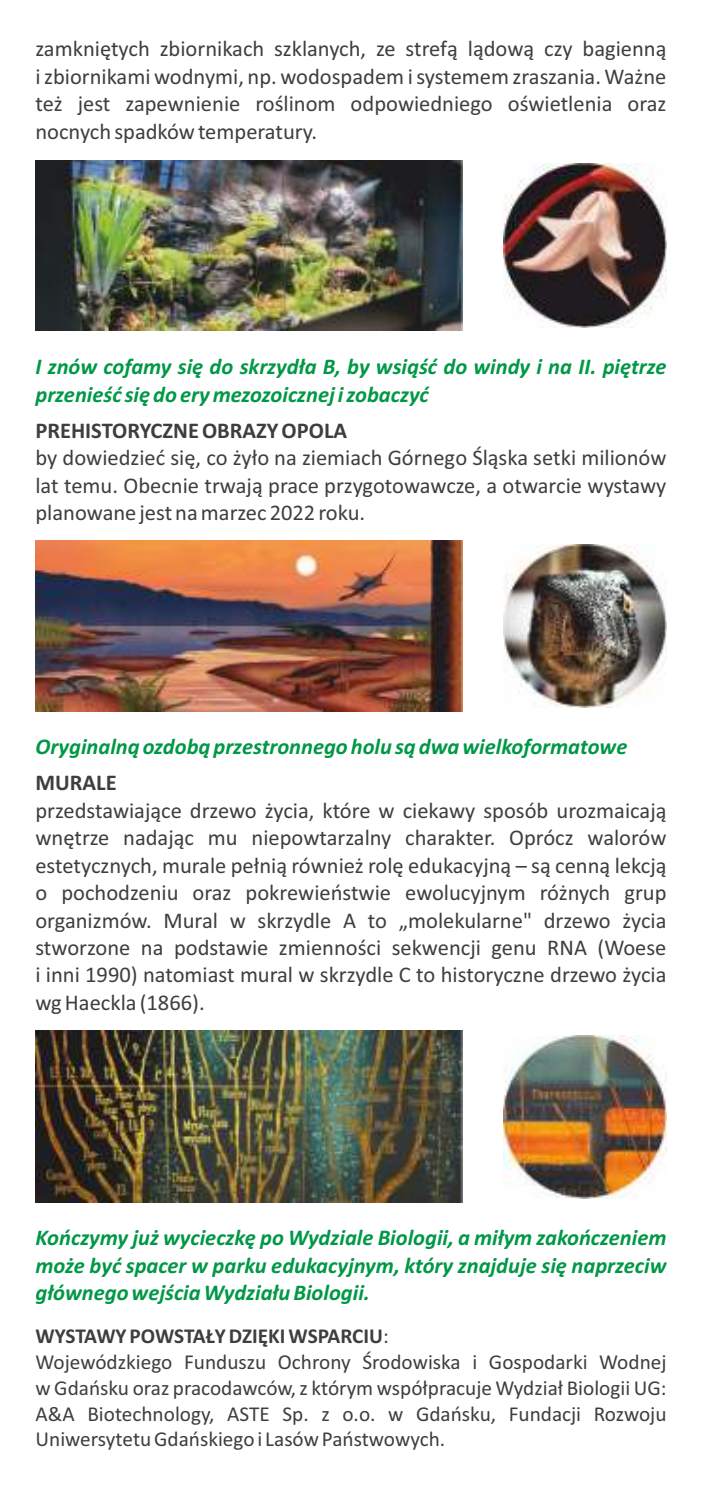
<style>
.page{position:relative;width:702px;height:1489px;background:#fff}
.page>*{position:absolute;margin:0;border:0;box-sizing:border-box;transform-origin:0 0}
.t1{font:22.5px/27.5px "Calibri";color:#3e3e3d;text-align:justify}
.t2{font:italic 700 22.5px/27.5px "Calibri";color:#009846}
.t3{font:700 22.5px "Calibri";color:#3e3e3d}
.t4{font:21.25px/26px "Calibri";color:#3e3e3d}
.s1{font-weight:700}
</style>
<div class="page">
<img style="left:503px;top:1035px;width:163px;height:163px">
<img style="left:503px;top:164px;width:163px;height:163px">
<img style="left:503px;top:544px;width:163px;height:163px">
<img style="left:35px;top:160px;width:427px;height:171px">
<img style="left:35px;top:1030px;width:427px;height:172px">
<img style="left:35px;top:541px;width:427px;height:170px">
<p class="t1" style="left:35px;top:37px;width:632px">zamkniętych zbiornikach szklanych, ze strefą lądową czy bagienną i zbiornikami wodnymi, np. wodospadem i systemem zraszania. Ważne też jest zapewnienie roślinom odpowiedniego oświetlenia oraz nocnych spadków temperatury.</p>
<p class="t2" style="left:35px;top:355px;width:632px">I znów cofamy się do skrzydła B, by wsiąść do windy i na II. piętrze przenieść się do ery mezozoicznej i zobaczyć</p>
<p class="t3" style="left:35px;top:420px;width:313px">PREHISTORYCZNE OBRAZY OPOLA</p>
<p class="t1" style="left:35px;top:445px;width:632px">by dowiedzieć się, co żyło na ziemiach Górnego Śląska setki milionów lat temu. Obecnie trwają prace przygotowawcze, a otwarcie wystawy planowane jest na marzec 2022 roku.</p>
<p class="t2" style="left:35px;top:735px;width:593px">Oryginalną ozdobą przestronnego holu są dwa wielkoformatowe</p>
<p class="t3" style="left:35px;top:773px;width:83px">MURALE</p>
<p class="t1" style="left:35px;top:798px;width:632px">przedstawiające drzewo życia, które w ciekawy sposób urozmaicają wnętrze nadając mu niepowtarzalny charakter. Oprócz walorów estetycznych, murale pełnią również rolę edukacyjną – są cenną lekcją o pochodzeniu oraz pokrewieństwie ewolucyjnym różnych grup organizmów. Mural w skrzydle A to „molekularne" drzewo życia stworzone na podstawie zmienności sekwencji genu RNA (Woese i inni 1990) natomiast mural w skrzydle C to historyczne drzewo życia wg Haeckla (1866).</p>
<p class="t2" style="left:35px;top:1225px;width:632px;text-align:justify">Kończymy już wycieczkę po Wydziale Biologii, a miłym zakończeniem może być spacer w parku edukacyjnym, który znajduje się naprzeciw głównego wejścia Wydziału Biologii.</p>
<p class="t4" style="left:36px;top:1324px;width:632px"><span class="s1">WYSTAWY POWSTAŁY DZIĘKI WSPARCIU</span>:<br>Wojewódzkiego Funduszu Ochrony Środowiska i Gospodarki Wodnej w Gdańsku oraz pracodawców, z którym współpracuje Wydział Biologii UG:<br>A&amp;A Biotechnology, ASTE Sp. z o.o. w Gdańsku, Fundacji Rozwoju Uniwersytetu Gdańskiego i Lasów Państwowych.</p>
</div>
